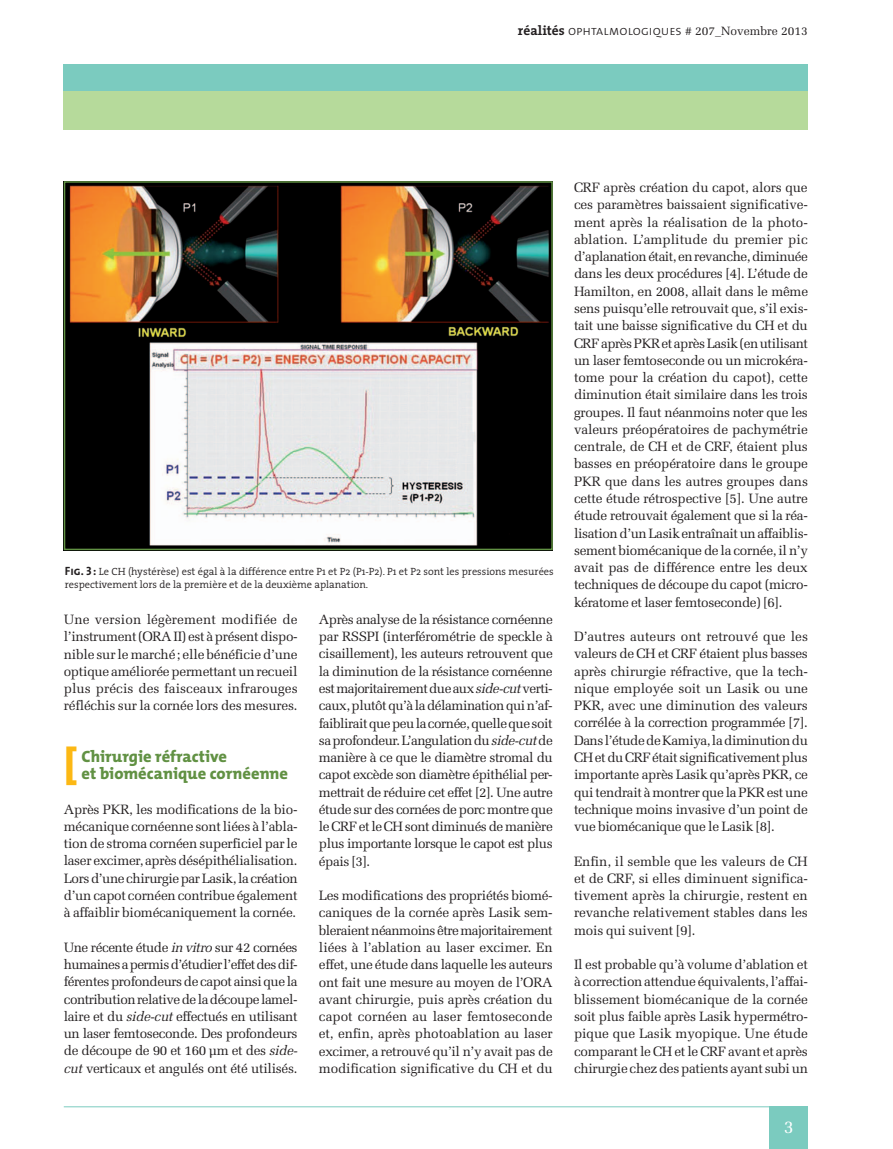
<style>
.page{position:relative;width:893px;height:1149px;background:#fff}
.page>*{position:absolute;margin:0;border:0;box-sizing:border-box;transform-origin:0 0}
.t1{font:800 39px "The Mix";color:#fcb814;scale:1.1 1}
.t2{font:18px "Melior";color:#fff}
.t3{font:800 16.5px/17.2px "The Mix";color:#619143}
.t4{font:13.5px/17.2px "Melior";letter-spacing:-.025em;color:#231f20;text-align:justify}
.t5{font:12px "Melior";color:#231f20}
.t6{font:300 10.5px/12.8px "The Serif";color:#231f20}
.s1{font-family:"The Serif";font-weight:700;font-size:13.5px}
.s2{font-family:"The Sans Light Caps";font-size:13.5px}
.s3{font-family:"The Sans Bold Caps";font-weight:400;font-size:12px}
.s4{font-style:italic}
</style>
<div class="page">
<div style="left:64px;top:64px;width:744px;height:27px;background:#7bcbbf"></div>
<div style="left:64px;top:91px;width:744px;height:39px;background:#b6da9b"></div>
<div style="left:770px;top:1106px;width:38px;height:42px;background:#7bcbbf"></div>
<hr style="left:64px;top:1106px;width:744px;height:1px;background:#7bcbbf">
<img style="left:67px;top:184px;width:483px;height:363px">
<div style="left:64px;top:181px;width:489px;height:369px;border:2px solid #619143"></div>
<p class="t5" style="left:518px;top:24px;width:291px"><span class="s1">réalités</span> <span class="s2">ophtalmologiques</span> # 207_Novembre 2013</p>
<p class="t6" style="left:65px;top:564px;width:490px"><span class="s3">Fig. 3 :</span> Le CH (hystérèse) est égal à la différence entre P1 et P2 (P1-P2). P1 et P2 sont les pressions mesurées respectivement lors de la première et de la deuxième aplanation.</p>
<p class="t4" style="left:64px;top:610px;width:236px">Une version légèrement modifiée de l’instrument (ORA II) est à présent dispo&shy;nible sur le marché; elle bénéficie d’une optique améliorée permettant un recueil plus précis des faisceaux infrarouges réfléchis sur la cornée lors des mesures.</p>
<h1 class="t1" style="left:64px;top:730px;width:14px">[</h1>
<p class="t3" style="left:82px;top:747px;width:208px">Chirurgie réfractive<br>et biomécanique cornéenne</p>
<p class="t4" style="left:64px;top:800px;width:235px">Après PKR, les modifications de la bio&shy;mécanique cornéenne sont liées à l’abla&shy;tion de stroma cornéen superficiel par le laser excimer, après désépithélialisation.<br>Lors d’une chirurgie par Lasik, la création d’un capot cornéen contribue également à affaiblir biomécaniquement la cornée.</p>
<p class="t4" style="left:64px;top:938px;width:235px">Une récente étude <span class="s4">in vitro</span> sur 42 cornées humaines a permis d’étudier l’effet des dif&shy;férentes profondeurs de capot ainsi que la contribution relative de la découpe lamel&shy;laire et du <span class="s4">side-cut</span> effectués en utilisant un laser femtoseconde. Des profondeurs de découpe de 90 et 160 µm et des <span class="s4">side&shy;cut</span> verticaux et angulés ont été utilisés.</p>
<p class="t4" style="left:319px;top:610px;width:235px">Après analyse de la résistance cornéenne par RSSPI (interférométrie de speckle à cisaillement), les auteurs retrouvent que la diminution de la résistance cornéenne est majoritairement due aux <span class="s4">side-cut</span> verti&shy;caux, plutôt qu’à la délamination qui n’af&shy;faiblirait que peu la cornée, quelle que soit sa profondeur. L’angulation du <span class="s4">side-cut</span> de manière à ce que le diamètre stromal du capot excède son diamètre épithélial per&shy;mettrait de réduire cet effet [2]. Une autre étude sur des cornées de porc montre que le CRF et le CH sont diminués de manière plus importante lorsque le capot est plus épais [3].</p>
<p class="t4" style="left:319px;top:886px;width:235px">Les modifications des propriétés biomé&shy;caniques de la cornée après Lasik sem&shy;bleraient néanmoins être majoritairement liées à l’ablation au laser excimer. En effet, une étude dans laquelle les auteurs ont fait une mesure au moyen de l’ORA avant chirurgie, puis après création du capot cornéen au laser femtoseconde et, enfin, après photoablation au laser excimer, a retrouvé qu’il n’y avait pas de modification significative du CH et du</p>
<p class="t4" style="left:574px;top:179px;width:236px">CRF après création du capot, alors que ces paramètres baissaient significative&shy;ment après la réalisation de la photo&shy;ablation. L’amplitude du premier pic d’aplanation était, en revanche, diminuée dans les deux procédures [4]. L’étude de Hamilton, en 2008, allait dans le même sens puisqu’elle retrouvait que, s’il exis&shy;tait une baisse significative du CH et du CRF après PKR et après Lasik (en utilisant un laser femtoseconde ou un microkéra&shy;tome pour la création du capot), cette diminution était similaire dans les trois groupes. Il faut néanmoins noter que les valeurs préopératoires de pachymétrie centrale, de CH et de CRF, étaient plus basses en préopératoire dans le groupe PKR que dans les autres groupes dans cette étude rétrospective [5]. Une autre étude retrouvait également que si la réa&shy;lisation d’un Lasik entraînait un affaiblis&shy;sement biomécanique de la cornée, il n’y avait pas de différence entre les deux techniques de découpe du capot (micro&shy;kératome et laser femtoseconde) [6].</p>
<p class="t4" style="left:574px;top:627px;width:235px">D’autres auteurs ont retrouvé que les valeurs de CH et CRF étaient plus basses après chirurgie réfractive, que la tech&shy;nique employée soit un Lasik ou une PKR, avec une diminution des valeurs corrélée à la correction programmée [7].<br>Dans l’étude de Kamiya, la diminution du CH et du CRF était significativement plus importante après Lasik qu’après PKR, ce qui tendrait à montrer que la PKR est une technique moins invasive d’un point de vue biomécanique que le Lasik [8].</p>
<p class="t4" style="left:574px;top:852px;width:235px">Enfin, il semble que les valeurs de CH et de CRF, si elles diminuent significa&shy;tivement après la chirurgie, restent en revanche relativement stables dans les mois qui suivent [9].</p>
<p class="t4" style="left:574px;top:955px;width:235px">Il est probable qu’à volume d’ablation et à correction attendue équivalents, l’affai&shy;blissement biomécanique de la cornée soit plus faible après Lasik hypermétro&shy;pique que Lasik myopique. Une étude comparant le CH et le CRF avant et après chirurgie chez des patients ayant subi un</p>
<h2 class="t2" style="left:784px;top:1115px;width:12px">3</h2>
</div>
